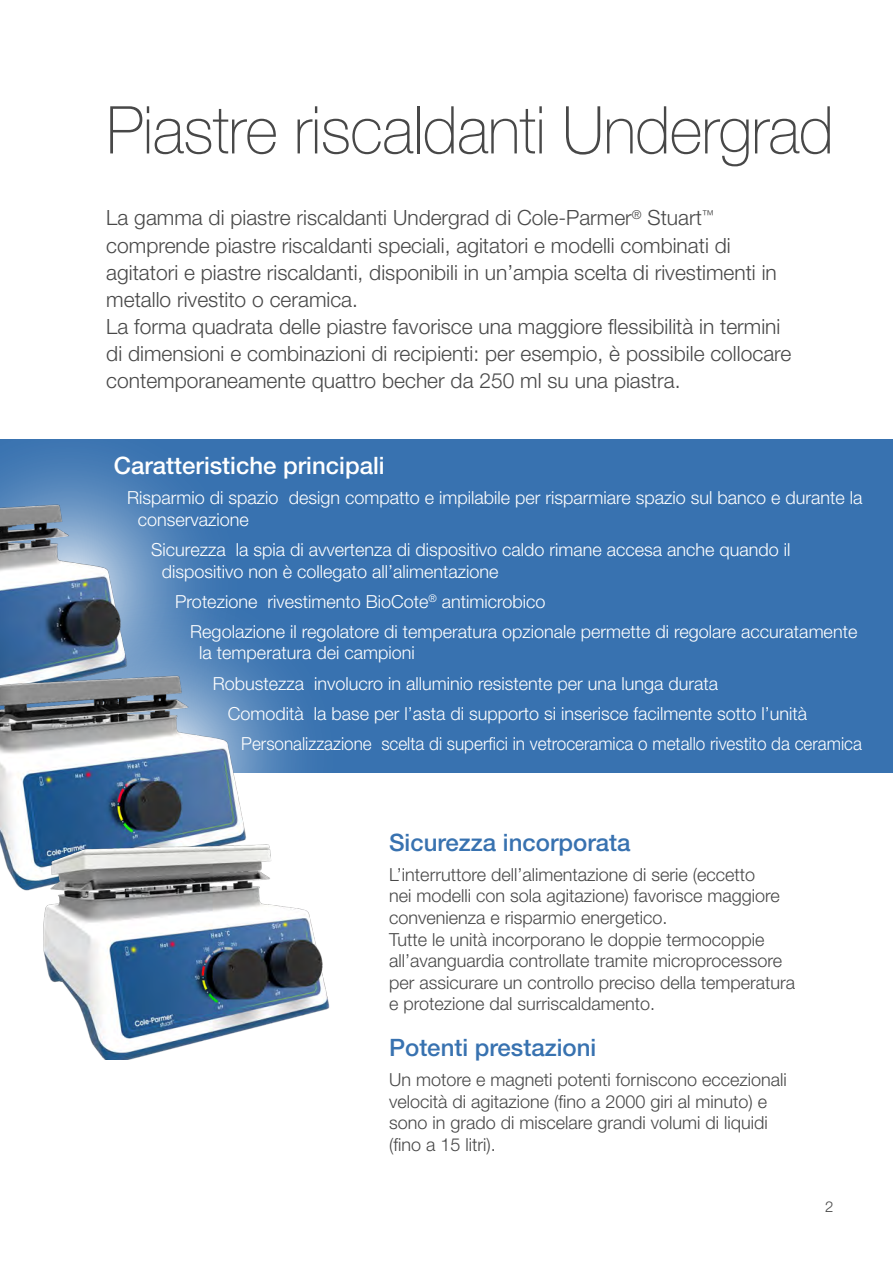
<style>
.page{position:relative;width:893px;height:1263px;background:#fff}
.page>*{position:absolute;margin:0;border:0;box-sizing:border-box;transform-origin:0 0}
.t1{font:100 66px "Helvetica Neue LT Std";letter-spacing:-.01em;color:#484848;scale:.95 1}
.t2{font:500 24px "Helvetica Neue LT Std";color:#3872b0}
.t3{font:500 24px "Helvetica Neue LT Std";color:#fff}
.t4{font:300 21px/27px "Helvetica Neue LT Std";color:#484848}
.t5{font:300 18px/21.6px "Helvetica Neue LT Std";color:#fff}
.t6{font:300 18px/21.6px "Helvetica Neue LT Std";color:#484848}
.t7{font:300 18px "Helvetica Neue LT Std";color:#fff;scale:.95 1}
.t8{font:300 15px "Helvetica Neue LT Std";color:#484848}
</style>
<div class="page">
<div style="left:0;top:439px;width:893px;height:334px;background:#3872b0"></div>
<svg style="left:0;top:455px;width:188px;height:72px;fill:#477db6"></svg>
<svg style="left:137px;top:527px;width:162px;height:246px"></svg>
<img style="left:0;top:495px;width:137px;height:172px">
<img style="left:0;top:667px;width:256px;height:224px">
<img style="left:30px;top:831px;width:300px;height:228px">
<h1 class="t1" style="left:106px;top:92px;width:767px">Piastre riscaldanti Undergrad</h1>
<p class="t4" style="left:106px;top:204px;width:686px">La gamma di piastre riscaldanti Undergrad di Cole-Parmer<sup>®</sup> Stuart<sup>™ </sup>comprende piastre riscaldanti speciali, agitatori e modelli combinati di agitatori e piastre riscaldanti, disponibili in un’ampia scelta di rivestimenti in metallo rivestito o ceramica.<br>La forma quadrata delle piastre favorisce una maggiore flessibilità in termini di dimensioni e combinazioni di recipienti: per esempio, è possibile collocare contemporaneamente quattro becher da 250 ml su una piastra.</p>
<h2 class="t3" style="left:114px;top:451px;width:272px">Caratteristiche principali</h2>
<p class="t5" style="left:138px;top:487px;width:726px;text-indent:-10px">Risparmio di spazio design compatto e impilabile per risparmiare spazio sul banco e durante la conservazione</p>
<p class="t5" style="left:162px;top:538px;width:630px;text-indent:-10px">Sicurezza la spia di avvertenza di dispositivo caldo rimane accesa anche quando il dispositivo non è collegato all’alimentazione</p>
<p class="t5" style="left:190px;top:586px;width:668px;line-height:30.2px;text-indent:-15px">Protezione rivestimento BioCote<sup>®</sup> antimicrobico<br>Regolazione il regolatore di temperatura opzionale permette di regolare accuratamente</p>
<p class="t5" style="left:199px;top:642px;width:217px">la temperatura dei campioni</p>
<p class="t5" style="left:213px;top:672px;width:507px">Robustezza involucro in alluminio resistente per una lunga durata</p>
<p class="t5" style="left:228px;top:702px;width:581px">Comodità la base per l’asta di supporto si inserisce facilmente sotto l’unità</p>
<p class="t7" style="left:241px;top:732px;width:655px">Personalizzazione scelta di superfici in vetroceramica o metallo rivestito da ceramica</p>
<h2 class="t2" style="left:389px;top:828px;width:243px">Sicurezza incorporata</h2>
<p class="t6" style="left:389px;top:863px;width:408px">L’interruttore dell’alimentazione di serie (eccetto<br>nei modelli con sola agitazione) favorisce maggiore convenienza e risparmio energetico.<br>Tutte le unità incorporano le doppie termocoppie all’avanguardia controllate tramite microprocessore per assicurare un controllo preciso della temperatura e protezione dal surriscaldamento.</p>
<h2 class="t2" style="left:389px;top:1033px;width:209px">Potenti prestazioni</h2>
<p class="t6" style="left:389px;top:1069px;width:399px">Un motore e magneti potenti forniscono eccezionali velocità di agitazione (fino a 2000 giri al minuto) e sono in grado di miscelare grandi volumi di liquidi (fino a 15 litri).</p>
<p class="t8" style="left:825px;top:1197px;width:10px">2</p>
</div>
